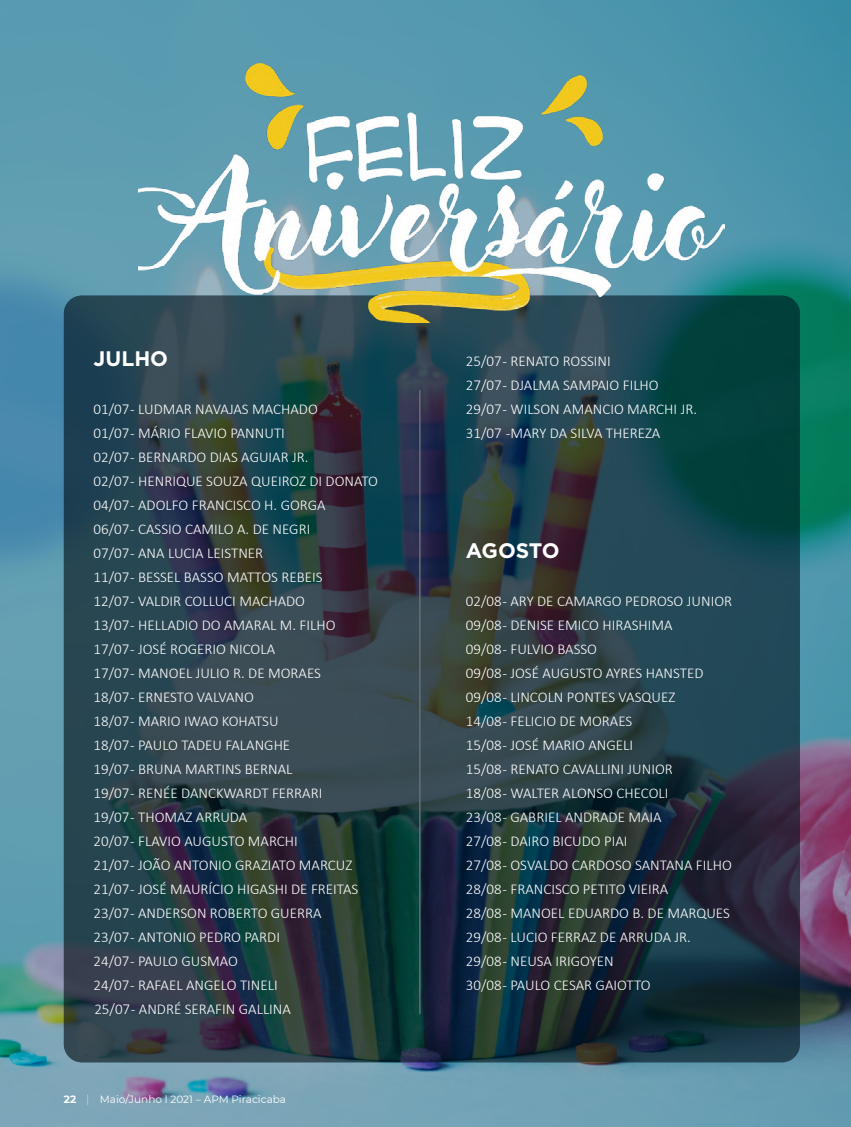
<style>
.page{position:relative;width:851px;height:1127px;background:#fff}
.page>*{position:absolute;margin:0;border:0;box-sizing:border-box;transform-origin:0 0}
.t1{font:700 21px "Gotham";color:#fff}
.t2{font:300 15px/24px "Calibri";color:#fff}
.t3{font:10.5px "Montserrat";color:#fff}
.s1{font-weight:700}
.s2{font-family:"Aileron";font-weight:100}
</style>
<div class="page">
<img style="left:0;top:0;width:850px;height:1127px">
<img style="left:64px;top:296px;width:735px;height:766px">
<img style="left:139px;top:63px;width:585px;height:260px">
<h1 class="t1" style="left:94px;top:345px;width:76px">JULHO</h1>
<p class="t2" style="left:94px;top:397px;width:286px">01/07 - LUDMAR NAVAJAS MACHADO<br>01/07 - MÁRIO FLAVIO PANNUTI<br>02/07 - BERNARDO DIAS AGUIAR JR.<br>02/07 - HENRIQUE SOUZA QUEIROZ DI DONATO<br>04/07 - ADOLFO FRANCISCO H. GORGA<br>06/07 - CASSIO CAMILO A. DE NEGRI<br>07/07 - ANA LUCIA LEISTNER<br>11/07 - BESSEL BASSO MATTOS REBEIS<br>12/07 - VALDIR COLLUCI MACHADO<br>13/07 - HELLADIO DO AMARAL M. FILHO<br>17/07 - JOSÉ ROGERIO NICOLA<br>17/07 - MANOEL JULIO R. DE MORAES<br>18/07 - ERNESTO VALVANO<br>18/07 - MARIO IWAO KOHATSU<br>18/07 - PAULO TADEU FALANGHE<br>19/07 - BRUNA MARTINS BERNAL<br>19/07 - RENÉE DANCKWARDT FERRARI<br>19/07 - THOMAZ ARRUDA<br>20/07 - FLAVIO AUGUSTO MARCHI<br>21/07 - JOÃO ANTONIO GRAZIATO MARCUZ<br>21/07 - JOSÉ MAURÍCIO HIGASHI DE FREITAS<br>23/07 - ANDERSON ROBERTO GUERRA<br>23/07 - ANTONIO PEDRO PARDI<br>24/07 - PAULO GUSMAO<br>24/07 - RAFAEL ANGELO TINELI<br>25/07 - ANDRÉ SERAFIN GALLINA</p>
<p class="t3" style="left:64px;top:1092px;width:224px"><span class="s1">22</span> <span class="s2">|</span> Maio/Junho l 2021 – APM Piracicaba</p>
<p class="t2" style="left:466px;top:349px;width:233px">25/07 - RENATO ROSSINI<br>27/07 - DJALMA SAMPAIO FILHO<br>29/07 - WILSON AMANCIO MARCHI JR.<br>31/07 -MARY DA SILVA THEREZA</p>
<h1 class="t1" style="left:466px;top:537px;width:95px">AGOSTO</h1>
<p class="t2" style="left:466px;top:589px;width:268px">02/08 - ARY DE CAMARGO PEDROSO JUNIOR<br>09/08 - DENISE EMICO HIRASHIMA<br>09/08 - FULVIO BASSO<br>09/08 - JOSÉ AUGUSTO AYRES HANSTED<br>09/08 - LINCOLN PONTES VASQUEZ<br>14/08 - FELICIO DE MORAES<br>15/08 - JOSÉ MARIO ANGELI<br>15/08 - RENATO CAVALLINI JUNIOR<br>18/08 - WALTER ALONSO CHECOLI<br>23/08 - GABRIEL ANDRADE MAIA<br>27/08 - DAIRO BICUDO PIAI<br>27/08 - OSVALDO CARDOSO SANTANA FILHO<br>28/08 - FRANCISCO PETITO VIEIRA<br>28/08 - MANOEL EDUARDO B. DE MARQUES<br>29/08 - LUCIO FERRAZ DE ARRUDA JR.<br>29/08 - NEUSA IRIGOYEN<br>30/08 - PAULO CESAR GAIOTTO</p>
</div>
